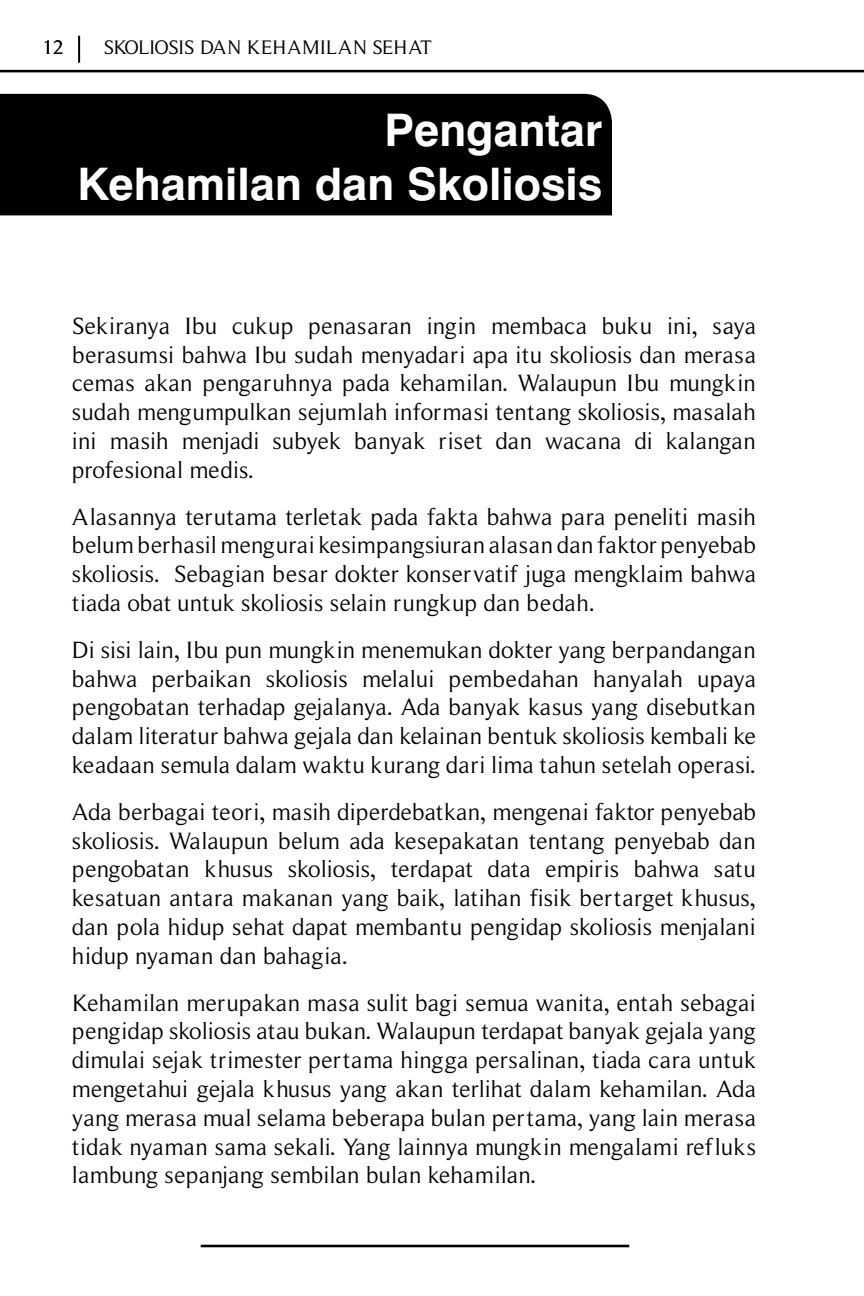
<style>
.page{position:relative;width:864px;height:1296px;background:#fff}
.page>*{position:absolute;margin:0;border:0;box-sizing:border-box;transform-origin:0 0}
.t1{font:700 45px/53.8px "Swiss 721 BT";color:#fff;text-align:right}
.t2{font:24px/28.8px "Roman Serif";color:#000;text-align:justify}
.t3{font:20px "Roman Serif";color:#000}
</style>
<div class="page">
<hr style="left:78px;top:36px;width:2px;height:27px;background:#000">
<hr style="left:0;top:70px;width:864px;height:2px;background:#000">
<hr style="left:201px;top:1245px;width:428px;height:2px;background:#000">
<div style="left:0;top:94px;width:612px;height:121px;background:#000"></div>
<p class="t3" style="left:43px;top:36px;width:23px">12</p>
<p class="t3" style="left:104px;top:36px;width:330px">Skoliosis dan Kehamilan Sehat</p>
<h1 class="t1" style="left:77px;top:102px;width:527px">Pengantar<br>Kehamilan dan Skoliosis</h1>
<p class="t2" style="left:72px;top:311px;width:685px">Sekiranya Ibu cukup penasaran ingin membaca buku ini, saya berasumsi bahwa Ibu sudah menyadari apa itu skoliosis dan merasa cemas akan pengaruhnya pada kehamilan. Walaupun Ibu mungkin sudah mengumpulkan sejumlah informasi tentang skoliosis, masalah ini masih menjadi subyek banyak riset dan wacana di kalangan profesional medis.</p>
<p class="t2" style="left:72px;top:502px;width:685px">Alasannya terutama terletak pada fakta bahwa para peneliti masih belum berhasil mengurai kesimpangsiuran alasan dan faktor penyebab skoliosis. Sebagian besar dokter konservatif juga mengklaim bahwa tiada obat untuk skoliosis selain rungkup dan bedah.</p>
<p class="t2" style="left:72px;top:635px;width:686px">Di sisi lain, Ibu pun mungkin menemukan dokter yang berpandangan bahwa perbaikan skoliosis melalui pembedahan hanyalah upaya pengobatan terhadap gejalanya. Ada banyak kasus yang disebutkan dalam literatur bahwa gejala dan kelainan bentuk skoliosis kembali ke keadaan semula dalam waktu kurang dari lima tahun setelah operasi.</p>
<p class="t2" style="left:72px;top:797px;width:686px">Ada berbagai teori, masih diperdebatkan, mengenai faktor penyebab skoliosis. Walaupun belum ada kesepakatan tentang penyebab dan pengobatan khusus skoliosis, terdapat data empiris bahwa satu kesatuan antara makanan yang baik, latihan fisik bertarget khusus, dan pola hidup sehat dapat membantu pengidap skoliosis menjalani hidup nyaman dan bahagia.</p>
<p class="t2" style="left:72px;top:988px;width:686px">Kehamilan merupakan masa sulit bagi semua wanita, entah sebagai pengidap skoliosis atau bukan. Walaupun terdapat banyak gejala yang dimulai sejak trimester pertama hingga persalinan, tiada cara untuk mengetahui gejala khusus yang akan terlihat dalam kehamilan. Ada yang merasa mual selama beberapa bulan pertama, yang lain merasa tidak nyaman sama sekali. Yang lainnya mungkin mengalami refluks lambung sepanjang sembilan bulan kehamilan.</p>
</div>
